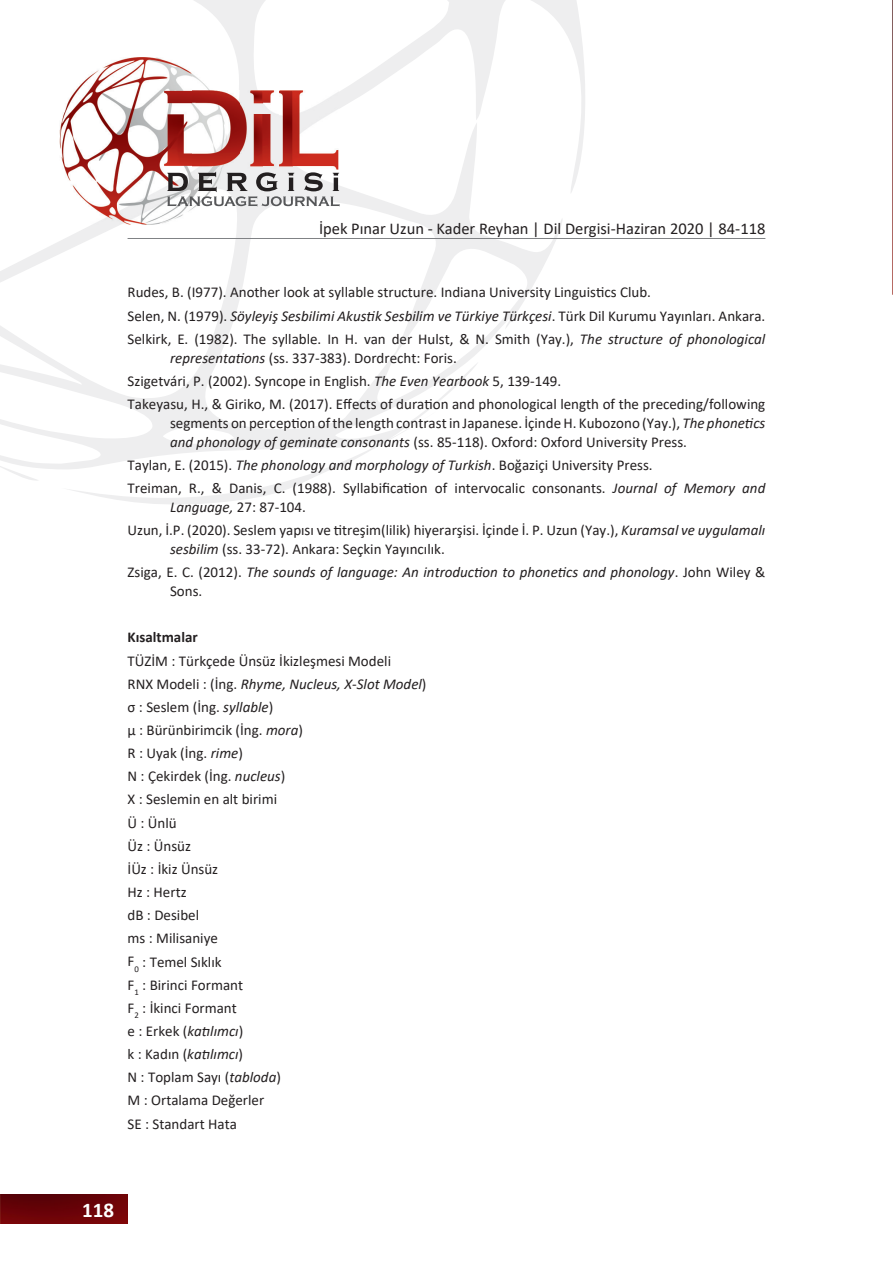
<style>
.page{position:relative;width:893px;height:1263px;background:#fff}
.page>*{position:absolute;margin:0;border:0;box-sizing:border-box;transform-origin:0 0}
.t1{font:700 21px "Calibri";color:#fff}
.t2{font:16.5px "Calibri";color:#231f20}
.t3{font:15px/23.1px "Calibri";color:#231f20}
.t4{font:italic 15px/23.1px "Calibri";color:#231f20}
.t5{font:700 15px "Calibri";color:#231f20}
.s1{color:#211d1e}
.s2{font-style:italic;color:#211d1e}
.s3{font-style:italic}
.s4{font-style:normal}
</style>
<div class="page">
<svg style="left:0;top:0;width:585px;height:504px"></svg>
<img style="left:192px;top:58px;width:35px;height:167px">
<img style="left:192px;top:91px;width:146px;height:79px">
<img style="left:279px;top:91px;width:13px;height:75px">
<img style="left:250px;top:114px;width:12px;height:52px">
<svg style="left:250px;top:91px;width:12px;height:13px"></svg>
<img style="left:192px;top:91px;width:47px;height:75px">
<img style="left:60px;top:57px;width:132px;height:168px">
<svg style="left:167px;top:172px;width:173px;height:34px;background:#b3b2b3"></svg>
<hr style="left:128px;top:238px;width:637px;height:1px;background:#808285">
<img style="left:0;top:1194px;width:128px;height:30px">
<img style="left:892px;top:0;width:1px;height:294px">
<p class="t2" style="left:319px;top:217px;width:448px">İpek Pınar Uzun - Kader Reyhan | Dil Dergisi-Haziran 2020 | 84-118</p>
<p class="t3" style="left:128px;top:281px;width:639px">Rudes, B. (I977). Another look at syllable structure. Indiana University Linguistics Club.<br><span class="s1">Selen, N. (1979).</span> <span class="s2">Söyleyiş Sesbilimi Akustik Sesbilim ve Türkiye Türkçesi</span><span class="s1">. Türk Dil Kurumu Yayınları. Ankara.<br></span>Selkirk, E. (1982). The syllable. In H. van der Hulst, &amp; N. Smith (Yay.), <span class="s3">The structure of phonological</span></p>
<p class="t3" style="left:128px;top:346px;width:639px;text-indent:43px"><span class="s3">representations</span> (ss. 337-383). Dordrecht: Foris.<br>Szigetvári, P. (2002). Syncope in English. <span class="s3">The Even Yearbook</span> 5, 139-149.<br>Takeyasu, H., &amp; Giriko, M. (2017). Effects of duration and phonological length of the preceding/following</p>
<p class="t3" style="left:170px;top:413px;width:597px;line-height:18.9px">segments on perception of the length contrast in Japanese. İçinde H. Kubozono (Yay.), <span class="s3">The phonetics and phonology of geminate consonants</span> (ss. 85-118). Oxford: Oxford University Press.</p>
<p class="t3" style="left:128px;top:453px;width:639px">Taylan, E. (2015). <span class="s3">The phonology and morphology of Turkish</span>. Boğaziçi University Press.<br>Treiman, R., &amp; Danis, C. (1988). Syllabification of intervocalic consonants. <span class="s3">Journal of Memory and</span></p>
<p class="t3" style="left:128px;top:495px;width:639px;text-indent:43px"><span class="s3">Language,</span> 27: 87-104.<br>Uzun, İ.P. (2020). Seslem yapısı ve titreşim(lilik) hiyerarşisi. İçinde İ. P. Uzun (Yay.), <span class="s3">Kuramsal ve uygulamalı</span></p>
<p class="t4" style="left:128px;top:537px;width:639px;text-indent:43px">sesbilim <span class="s4">(ss. 33-72). Ankara: Seçkin Yayıncılık.<br>Zsiga, E. C. (2012).</span> The sounds of language: An introduction to phonetics and phonology<span class="s4">. John Wiley &amp;</span></p>
<p class="t3" style="left:170px;top:579px;width:34px">Sons.</p>
<p class="t5" style="left:128px;top:627px;width:72px">Kısaltmalar</p>
<p class="t3" style="left:128px;top:649px;width:300px">TÜZİM : Türkçede Ünsüz İkizleşmesi Modeli<br>RNX Modeli : (İng. <span class="s3">Rhyme, Nucleus, X-Slot Model</span>) σ : Seslem (İng. <span class="s3">syllable</span>)<br>µ : Bürünbirimcik (İng. <span class="s3">mora</span>)<br>R : Uyak (İng. <span class="s3">rime</span>)<br>N : Çekirdek (İng. <span class="s3">nucleus</span>)<br>X : Seslemin en alt birimi<br>Ü : Ünlü<br>Üz : Ünsüz<br>İÜz : İkiz Ünsüz<br>Hz : Hertz<br>dB : Desibel<br>ms : Milisaniye<br>F<sub>0</sub> : Temel Sıklık<br>F<sub>1</sub> : Birinci Formant<br>F<sub>2</sub> : İkinci Formant<br>e : Erkek (<span class="s3">katılımcı</span>)<br>k : Kadın (<span class="s3">katılımcı</span>)<br>N : Toplam Sayı (<span class="s3">tabloda</span>)<br>M : Ortalama Değerler<br>SE : Standart Hata</p>
<h1 class="t1" style="left:82px;top:1195px;width:33px">118</h1>
</div>
